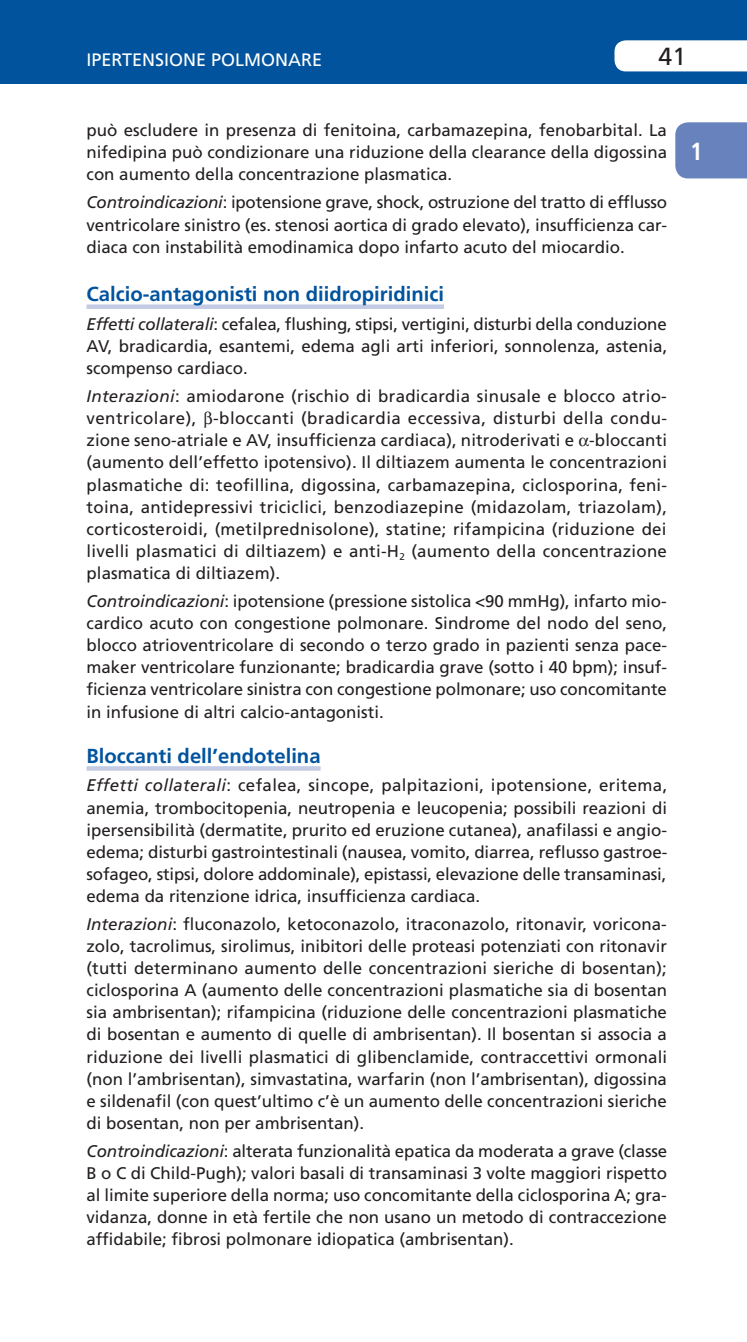
<style>
.page{position:relative;width:747px;height:1342px;background:#fff}
.page>*{position:absolute;margin:0;border:0;box-sizing:border-box;transform-origin:0 0}
.t1{font:24.75px "Frutiger LT Std";color:#231f20}
.t2{font:700 condensed 24.75px "Frutiger LT Std";color:#6782bc}
.t3{font:700 20.25px "Frutiger LT Std";color:#01539e}
.t4{font:18px "Frutiger LT Std";color:#fff}
.t5{font:16.88px/22.1px "Frutiger LT Std";color:#231f20;text-align:justify}
.s1{font-style:italic}
.s2{color:#fff}
</style>
<div class="page">
<div style="left:4px;top:0;width:743px;height:84px;background:#01539e"></div>
<hr style="left:0;top:0;width:4px;height:84px;background:#01539e">
<div style="left:614px;top:40px;width:133px;height:31px;background:#fff"></div>
<div style="left:675px;top:122px;width:72px;height:56px;background:#6782bc"></div>
<div style="left:86px;top:304px;width:358px;height:5px;background:#c3cbe5"></div>
<div style="left:86px;top:766px;width:235px;height:5px;background:#c3cbe5"></div>
<p class="t4" style="left:86px;top:49px;width:237px">IPERTENSIONE POLMONARE</p>
<h1 class="t1" style="left:658px;top:42px;width:29px">41</h1>
<p class="t5" style="left:86px;top:119px;width:582px">può escludere in presenza di fenitoina, carbamazepina, fenobarbital. La nifedipina può condizionare una riduzione della clearance della digossina con aumento della concentrazione plasmatica.</p>
<p class="t5" style="left:86px;top:192px;width:582px"><span class="s1">Controindicazioni</span>: ipotensione grave, shock, ostruzione del tratto di efflusso ventricolare sinistro (es. stenosi aortica di grado elevato), insufficienza car&shy;diaca con instabilità emodinamica dopo infarto acuto del miocardio.</p>
<p class="t3" style="left:86px;top:282px;width:359px">Calcio-antagonisti non diidropiridinici</p>
<p class="t5" style="left:86px;top:313px;width:582px"><span class="s1">Effetti collaterali</span>: cefalea, flushing, stipsi, vertigini, disturbi della conduzione AV, bradicardia, esantemi, edema agli arti inferiori, sonnolenza, astenia, scompenso cardiaco.</p>
<p class="t5" style="left:86px;top:385px;width:582px"><span class="s1">Interazioni</span>: amiodarone (rischio di bradicardia sinusale e blocco atrio&shy;ventricolare), -bloccanti (bradicardia eccessiva, disturbi della condu&shy;zione seno-atriale e AV, insufficienza cardiaca), nitroderivati e -bloccanti (aumento dell’effetto ipotensivo). Il diltiazem aumenta le concentrazioni plasmatiche di: teofillina, digossina, carbamazepina, ciclosporina, feni&shy;toina, antidepressivi triciclici, benzodiazepine (midazolam, triazolam), corticosteroidi, (metilprednisolone), statine; rifampicina (riduzione dei livelli plasmatici di diltiazem) e anti-H<sub>2</sub> (aumento della concentrazione plasmatica di diltiazem).</p>
<p class="t5" style="left:86px;top:590px;width:582px"><span class="s1">Controindicazioni</span>: ipotensione (pressione sistolica &lt;90 mmHg), infarto mio&shy;cardico acuto con congestione polmonare. Sindrome del nodo del seno, blocco atrioventricolare di secondo o terzo grado in pazienti senza pace&shy;maker ventricolare funzionante; bradicardia grave (sotto i 40 bpm); insuf&shy;ficienza ventricolare sinistra con congestione polmonare; uso concomitante in infusione di altri calcio-antagonisti.</p>
<p class="t3" style="left:86px;top:744px;width:236px">Bloccanti dell’endotelina</p>
<p class="t5" style="left:86px;top:774px;width:582px"><span class="s1">Effetti collaterali</span>: cefalea, sincope, palpitazioni, ipotensione, eritema, anemia, trombocitopenia, neutropenia e leucopenia; possibili reazioni di ipersensibilità (dermatite, prurito ed eruzione cutanea), anafilassi e angio&shy;edema; disturbi gastrointestinali (nausea, vomito, diarrea, reflusso gastroe&shy;sofageo, stipsi, dolore addominale), epistassi, elevazione delle transaminasi, edema da ritenzione idrica, insufficienza cardiaca.</p>
<p class="t5" style="left:86px;top:913px;width:582px"><span class="s1">Interazioni</span>: fluconazolo, ketoconazolo, itraconazolo, ritonavir, voricona&shy;zolo, tacrolimus, sirolimus, inibitori delle proteasi potenziati con ritonavir (tutti determinano aumento delle concentrazioni sieriche di bosentan); ciclosporina A (aumento delle concentrazioni plasmatiche sia di bosentan sia ambrisentan); rifampicina (riduzione delle concentrazioni plasmatiche di bosentan e aumento di quelle di ambrisentan). Il bosentan si associa a riduzione dei livelli plasmatici di glibenclamide, contraccettivi ormonali (non l’ambrisentan), simvastatina, warfarin (non l’ambrisentan), digossina e sildenafil (con quest’ultimo c’è un aumento delle concentrazioni sieriche di bosentan, non per ambrisentan).</p>
<p class="t5" style="left:86px;top:1140px;width:582px"><span class="s1">Controindicazioni</span>: alterata funzionalità epatica da moderata a grave (classe B o C di Child-Pugh); valori basali di transaminasi 3 volte maggiori rispetto al limite superiore della norma; uso concomitante della ciclosporina A; gra&shy;vidanza, donne in età fertile che non usano un metodo di contraccezione affidabile; fibrosi polmonare idiopatica (ambrisentan).</p>
<h1 class="t2" style="left:678px;top:136px;width:26px">0<span class="s2">1</span></h1>
</div>
